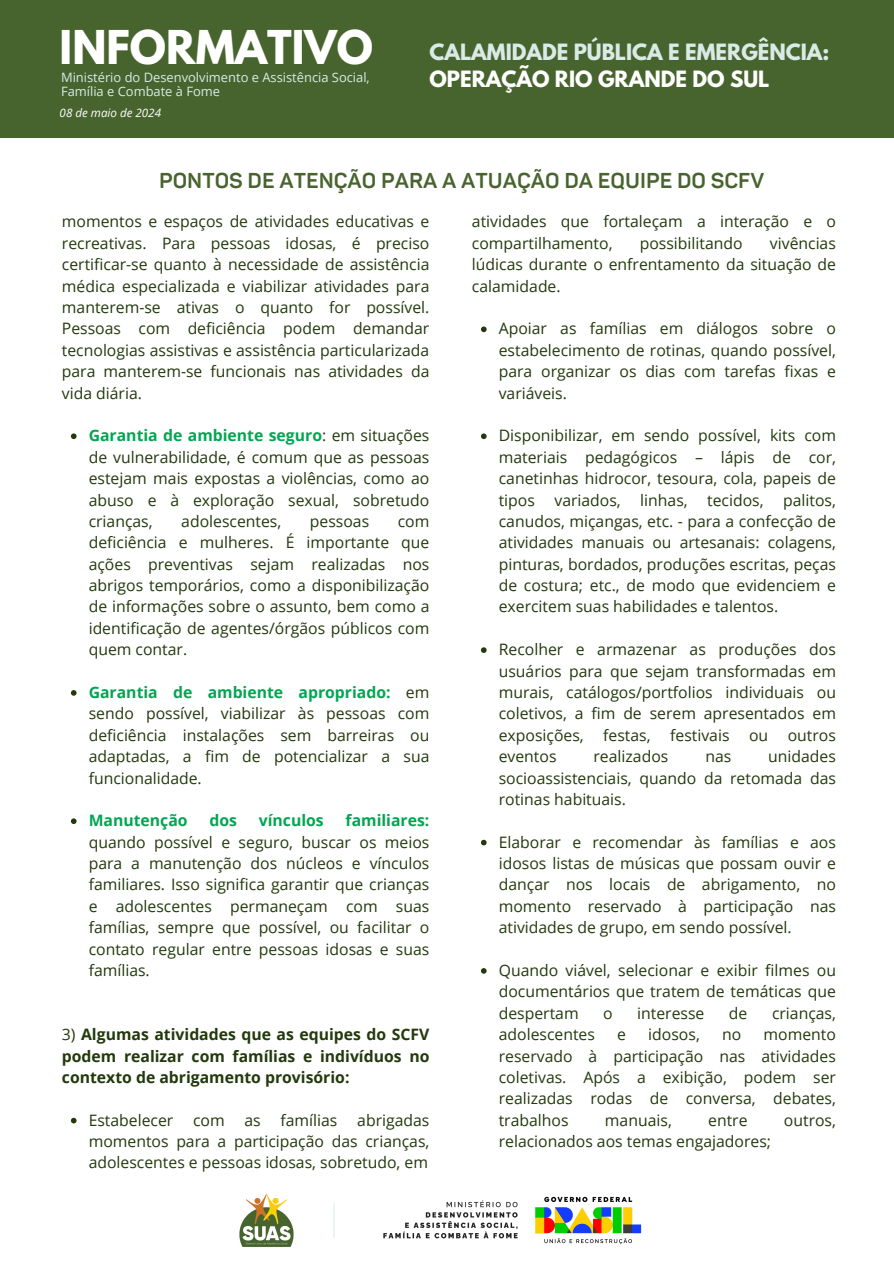
<style>
.page{position:relative;width:894px;height:1264px;background:#fff}
.page>*{position:absolute;margin:0;border:0;box-sizing:border-box;transform-origin:0 0}
.t1{font:700 41.25px "League Spartan";color:#fff}
.t2{font:700 21.15px "Panton";color:#48642e}
.t3{font:700 19.95px/27px "League Spartan";color:#daebe7}
.t4{font:15.75px/21.3px "Open Sans";color:#22390c;text-align:justify}
.t5{font:700 15.75px/21.3px "Open Sans";color:#22390c;text-align:justify}
.t6{font:700 15.75px "Open Sans";color:#00a651}
.t7{font:12.9px/14px "Open Sans";color:#daebe7}
.t8{font:italic 11.55px "Open Sans";color:#fff}
.s1{color:#fff}
.s2{font-weight:700;color:#00a651}
.s3{font-weight:400}
</style>
<div class="page">
<img style="left:383px;top:1196px;width:259px;height:49px">
<hr style="left:333px;top:1203px;width:1px;height:34px;background:#daebe7">
<img style="left:239px;top:1194px;width:55px;height:53px">
<div style="left:0;top:0;width:893px;height:137px;background:#48642e"></div>
<svg style="left:71px;top:433px;width:5px;height:6px"></svg>
<svg style="left:71px;top:690px;width:5px;height:5px"></svg>
<svg style="left:71px;top:818px;width:5px;height:6px"></svg>
<svg style="left:71px;top:1117px;width:5px;height:6px"></svg>
<svg style="left:481px;top:326px;width:5px;height:6px"></svg>
<svg style="left:481px;top:433px;width:5px;height:6px"></svg>
<svg style="left:481px;top:647px;width:5px;height:6px"></svg>
<svg style="left:481px;top:839px;width:5px;height:6px"></svg>
<svg style="left:481px;top:968px;width:5px;height:5px"></svg>
<p class="t1" style="left:60px;top:27px;width:315px">INFORMATIVO</p>
<p class="t7" style="left:61px;top:70px;width:310px">Ministério do Desenvolvimento e Assistência Social,<br>Família e Combate à Fome</p>
<p class="t8" style="left:60px;top:104px;width:103px">08 de maio de 2024</p>
<p class="t3" style="left:429px;top:41px;width:401px">CALAMIDADE PÚBLICA E EMERGÊNCIA:<br><span class="s1">OPERAÇÃO RIO GRANDE DO SUL</span></p>
<p class="t2" style="left:159px;top:168px;width:606px">PONTOS DE ATENÇÃO PARA A ATUAÇÃO DA EQUIPE DO SCFV</p>
<h2 class="t4" style="left:62px;top:211px;width:369px">momentos e espaços de atividades educativas e recreativas. Para pessoas idosas, é preciso certificar-se quanto à necessidade de assistência médica especializada e viabilizar atividades para manterem-se ativas o quanto for possível.<br>Pessoas com deficiência podem demandar tecnologias assistivas e assistência particularizada para manterem-se funcionais nas atividades da vida diária.</h2>
<h2 class="t4" style="left:89px;top:424px;width:342px"><span class="s2">Garantia de ambiente seguro</span>: em situações de vulnerabilidade, é comum que as pessoas estejam mais expostas a violências, como ao abuso e à exploração sexual, sobretudo crianças,</h2>
<h3 class="t4" style="left:472px;top:211px;width:365px">atividades que fortaleçam a interação e o compartilhamento,</h3>
<h3 class="t4" style="left:472px;top:232px;width:365px;text-indent:298px">vivências lúdicas durante o enfrentamento da situação de calamidade.</h3>
<p class="t4" style="left:498px;top:317px;width:338px">Apoiar as famílias em diálogos sobre o estabelecimento de rotinas, quando possível, para organizar os dias com tarefas fixas e variáveis.</p>
<h3 class="t4" style="left:498px;top:424px;width:338px">Disponibilizar, em sendo possível, kits com materiais pedagógicos – lápis de cor, canetinhas hidrocor, tesoura, cola, papeis de tipos variados, linhas, tecidos, palitos, canudos, miçangas, etc. - para a confecção de atividades manuais ou artesanais: colagens, pinturas, bordados, produções escritas, peças de costura; etc., de modo que evidenciem e exercitem suas habilidades e talentos.</h3>
<p class="t4" style="left:498px;top:638px;width:338px">Recolher e armazenar as produções dos usuários para que sejam transformadas em murais, catálogos/portfolios individuais ou coletivos, a fim de serem apresentados em exposições, festas, festivais ou outros eventos</p>
<h3 class="t4" style="left:639px;top:232px;width:104px">possibilitando</h3>
<h2 class="t4" style="left:181px;top:510px;width:101px">adolescentes,</h2>
<h2 class="t4" style="left:310px;top:510px;width:61px">pessoas</h2>
<h2 class="t4" style="left:89px;top:510px;width:342px;text-indent:309px">com deficiência e mulheres. É importante que ações preventivas sejam realizadas nos abrigos temporários, como a disponibilização de informações sobre o assunto, bem como a identificação de agentes/órgãos públicos com quem contar.</h2>
<h3 class="t4" style="left:89px;top:681px;width:342px"><span class="s2">Garantia de ambiente apropriado:</span> em sendo possível, viabilizar às pessoas com deficiência instalações sem barreiras ou adaptadas, a fim de potencializar a sua funcionalidade.</h3>
<p class="t6" style="left:89px;top:809px;width:100px">Manutenção</p>
<p class="t6" style="left:209px;top:809px;width:29px">dos</p>
<p class="t6" style="left:259px;top:809px;width:66px">vínculos</p>
<p class="t4" style="left:498px;top:745px;width:338px;text-indent:269px">unidades socioassistenciais, quando da retomada das rotinas habituais.</p>
<p class="t4" style="left:498px;top:830px;width:338px">Elaborar e recomendar às famílias e aos idosos listas de músicas que possam ouvir e dançar nos locais de abrigamento, no momento reservado à participação nas atividades de grupo, em sendo possível.</p>
<p class="t4" style="left:498px;top:959px;width:338px">Quando viável, selecionar e exibir filmes ou documentários que tratem de temáticas que despertam</p>
<p class="t4" style="left:593px;top:745px;width:76px">realizados</p>
<p class="t4" style="left:705px;top:745px;width:27px">nas</p>
<p class="t4" style="left:89px;top:809px;width:342px;text-indent:257px"><span class="s2">familiares: </span>quando possível e seguro, buscar os meios para a manutenção dos núcleos e vínculos familiares. Isso significa garantir que crianças e adolescentes permaneçam com suas famílias, sempre que possível, ou facilitar o contato regular entre pessoas idosas e suas famílias.</p>
<p class="t4" style="left:603px;top:1001px;width:11px">o</p>
<p class="t4" style="left:637px;top:1001px;width:69px">interesse</p>
<p class="t4" style="left:728px;top:1001px;width:20px">de</p>
<p class="t4" style="left:771px;top:1001px;width:65px">crianças,</p>
<p class="t5" style="left:62px;top:1023px;width:369px"><span class="s3">3)</span> Algumas atividades que as equipes do SCFV podem realizar com famílias e indivíduos no contexto de abrigamento provisório:</p>
<p class="t4" style="left:89px;top:1108px;width:86px">Estabelecer</p>
<p class="t4" style="left:193px;top:1108px;width:33px">com</p>
<p class="t4" style="left:244px;top:1108px;width:18px">as</p>
<p class="t4" style="left:280px;top:1108px;width:58px">famílias</p>
<p class="t4" style="left:89px;top:1108px;width:342px;text-indent:268px">abrigadas momentos para a participação das crianças, adolescentes e pessoas idosas, sobretudo, em</p>
<p class="t4" style="left:498px;top:1023px;width:98px">adolescentes</p>
<p class="t4" style="left:617px;top:1023px;width:10px">e</p>
<p class="t4" style="left:648px;top:1023px;width:53px">idosos,</p>
<p class="t4" style="left:722px;top:1023px;width:21px">no</p>
<p class="t4" style="left:498px;top:1023px;width:338px;text-indent:265px">momento reservado à participação nas atividades coletivas. Após a exibição, podem ser realizadas rodas de conversa, debates, trabalhos</p>
<p class="t4" style="left:604px;top:1108px;width:68px">manuais,</p>
<p class="t4" style="left:708px;top:1108px;width:41px">entre</p>
<p class="t4" style="left:783px;top:1108px;width:54px">outros,</p>
<p class="t4" style="left:498px;top:1130px;width:274px">relacionados aos temas engajadores;</p>
</div>
